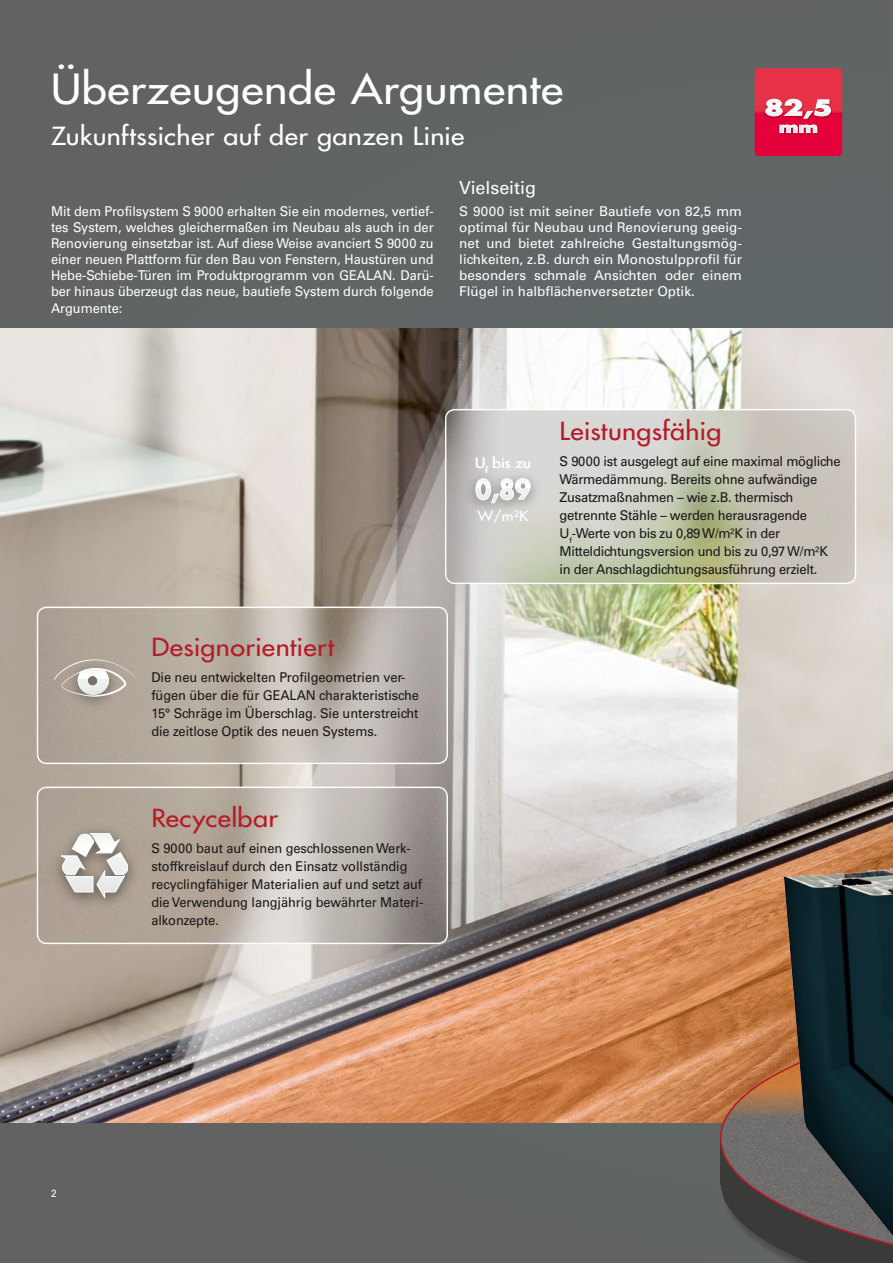
<style>
.page{position:relative;width:893px;height:1263px;background:#616464}
.page>*{position:absolute;margin:0;border:0;box-sizing:border-box;transform-origin:0 0}
.t1{font:40.5px "Futura LT";letter-spacing:.015em;color:#fff;scale:1.11 1}
.t2{font:24.3px "Futura LT";letter-spacing:.01em;color:#b51b26;scale:1.11 1}
.t3{font:24.3px "Futura LT";letter-spacing:.01em;color:#fff;scale:1.11 1}
.t4{font:18px "Univers LT";letter-spacing:-.005em;color:#fff}
.t5{font:500 13.95px "Futura CE";color:#fff;scale:1.11 1}
.t6{font:13.5px/16px "Univers LT";letter-spacing:-.005em;color:#fff;text-align:justify;scale:.95 1}
.t7{font:13.5px/18px "Univers LT";letter-spacing:-.005em;color:#181716;scale:.95 1}
.t8{font:13.5px/18px "Univers LT";letter-spacing:-.005em;color:#181716;scale:.96 1}
.t9{font:13.5px/16px "Univers LT";letter-spacing:-.005em;color:#fff;text-align:justify}
.t10{font:10.5px "Univers LT";color:#fff;scale:.95 1}
</style>
<div class="page">
<img style="left:0;top:329px;width:893px;height:794px">
<svg style="left:38px;top:788px;width:408px;height:155px;background:#b4aca3"></svg>
<img style="left:51px;top:821px;width:88px;height:88px">
<svg style="left:61px;top:833px;width:67px;height:64px"></svg>
<svg style="left:38px;top:608px;width:408px;height:155px;background:#b6aea4"></svg>
<svg style="left:446px;top:410px;width:409px;height:173px;background:#c8c8bb"></svg>
<img style="left:51px;top:653px;width:88px;height:64px">
<svg style="left:54px;top:659px;width:82px;height:38px;background:#bdb5ac"></svg>
<svg style="left:720px;top:990px;width:64px;height:21px"></svg>
<svg style="left:720px;top:1011px;width:173px;height:252px;background:#7a5f4e"></svg>
<img style="left:784px;top:868px;width:109px;height:368px">
<img style="left:459px;top:461px;width:88px;height:66px">
<svg style="left:475px;top:478px;width:56px;height:25px"></svg>
<svg style="left:755px;top:68px;width:87px;height:88px;background:#e53355"></svg>
<h1 class="t1" style="left:51px;top:62px;width:463px">Überzeugende Argumente</h1>
<h2 class="t3" style="left:51px;top:120px;width:374px">Zukunftssicher auf der ganzen Linie</h2>
<p class="t6" style="left:51px;top:203px;width:404px">Mit dem Profilsystem S 9000 erhalten Sie ein modernes, vertief&shy;tes System, welches gleichermaßen im Neubau als auch in der Renovierung einsetzbar ist. Auf diese Weise avanciert S 9000 zu einer neuen Plattform für den Bau von Fenstern, Haustüren und Hebe-Schiebe-Türen im Produktprogramm von GEALAN. Darü&shy;ber hinaus überzeugt das neue, bautiefe System durch folgende Argumente:</p>
<h3 class="t4" style="left:459px;top:177px;width:78px">Vielseitig</h3>
<p class="t9" style="left:459px;top:203px;width:284px">S 9000 ist mit seiner Bautiefe von 82,5 mm optimal für Neubau und Renovierung geeig&shy;net und bietet zahlreiche Gestaltungsmög&shy;lichkeiten, z.B. durch ein Monostulpprofil für besonders schmale Ansichten oder einem Flügel in halbflächenversetzter Optik.</p>
<h2 class="t2" style="left:151px;top:631px;width:166px">Designorientiert</h2>
<p class="t7" style="left:151px;top:669px;width:283px">Die neu entwickelten Profilgeometrien ver&shy;fügen über die für GEALAN charakteristische 15° Schräge im Überschlag. Sie unterstreicht die zeitlose Optik des neuen Systems.</p>
<h2 class="t2" style="left:151px;top:802px;width:116px">Recycelbar</h2>
<p class="t7" style="left:151px;top:840px;width:288px">S 9000 baut auf einen geschlossenen Werk&shy;stoffkreislauf durch den Einsatz vollständig recyclingfähiger Materialien auf und setzt auf die Verwendung langjährig bewährter Materi&shy;alkonzepte.</p>
<p class="t5" style="left:475px;top:453px;width:52px">U<sub>f</sub> bis zu</p>
<p class="t5" style="left:478px;top:506px;width:47px">W/m²K</p>
<h2 class="t2" style="left:560px;top:415px;width:147px">Leistungsfähig</h2>
<p class="t8" style="left:560px;top:453px;width:294px">S 9000 ist ausgelegt auf eine maximal mögliche Wärmedämmung. Bereits ohne aufwändige Zusatzmaßnahmen – wie z.B. thermisch getrennte Stähle – werden herausragende U<sub>f</sub>-Werte von bis zu 0,89 W/m²K in der Mitteldichtungsversion und bis zu 0,97 W/m²K in der Anschlagdichtungsausführung erzielt.</p>
<p class="t10" style="left:51px;top:1187px;width:7px">2</p>
</div>
